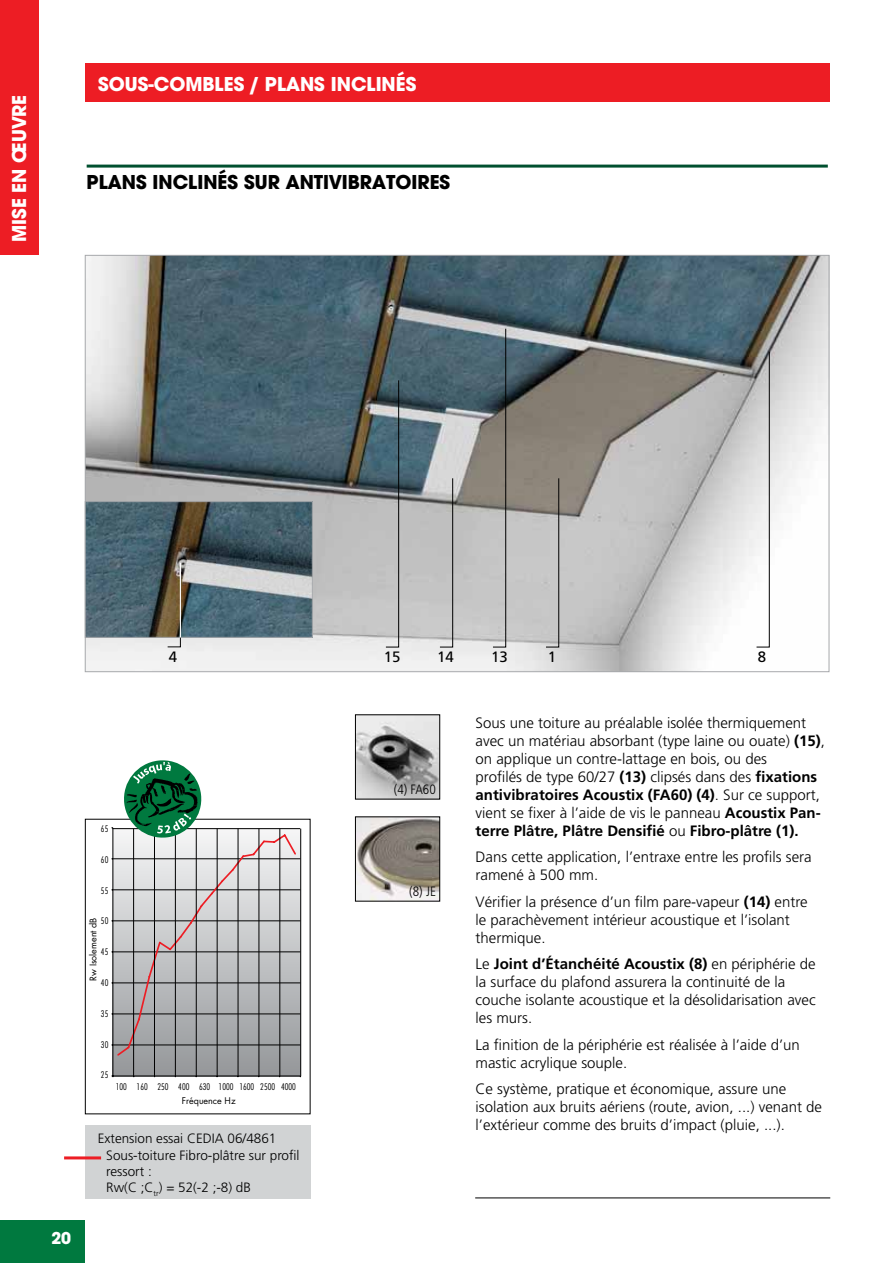
<style>
.page{position:relative;width:893px;height:1263px;background:#fff}
.page>*{position:absolute;margin:0;border:0;box-sizing:border-box;transform-origin:0 0}
.t1{font:700 21px "Avant Gard";color:#fff}
.t2{font:700 21px "Avant Gard";color:#000}
.t3{font:700 18px "Avant Gard";color:#fff}
.t4{font:300 15px/18px "Frutiger";color:#000}
.t5{font:15px "Frutiger";color:#000}
.t6{font:300 13.5px/16.2px "Frutiger";color:#000}
.t7{font:300 condensed 13.5px "Frutiger";color:#000}
.t8{font:300 condensed 9px "Futura";color:#000}
.t9{font:9px "Futura";color:#000}
.s1{font-weight:700}
</style>
<div class="page">
<div style="left:0;top:1220px;width:85px;height:43px;background:#00793f"></div>
<div style="left:0;top:0;width:38px;height:255px;background:#ed1d24"></div>
<img style="left:87px;top:257px;width:740px;height:413px">
<img style="left:87px;top:503px;width:224px;height:132px">
<div style="left:85px;top:501px;width:228px;height:136px;border:1px solid #a7a9ac"></div>
<div style="left:85px;top:64px;width:744px;height:38px;background:#ed1d24"></div>
<svg style="left:114px;top:829px;width:186px;height:247px;background:#9a9c9e"></svg>
<hr style="left:113px;top:1045px;width:187px;height:1px;background:#000">
<hr style="left:113px;top:1014px;width:187px;height:1px;background:#000">
<hr style="left:113px;top:983px;width:187px;height:1px;background:#000">
<hr style="left:113px;top:951px;width:187px;height:1px;background:#000">
<hr style="left:113px;top:920px;width:187px;height:1px;background:#000">
<hr style="left:113px;top:889px;width:187px;height:1px;background:#000">
<hr style="left:113px;top:858px;width:187px;height:1px;background:#000">
<hr style="left:113px;top:828px;width:187px;height:1px;background:#000">
<hr style="left:113px;top:828px;width:1px;height:248px;background:#000">
<hr style="left:113px;top:1076px;width:187px;height:1px;background:#000">
<hr style="left:133px;top:829px;width:1px;height:247px;background:#000">
<hr style="left:154px;top:829px;width:1px;height:247px;background:#000">
<hr style="left:175px;top:829px;width:1px;height:247px;background:#000">
<hr style="left:196px;top:829px;width:1px;height:247px;background:#000">
<hr style="left:217px;top:829px;width:1px;height:247px;background:#000">
<hr style="left:238px;top:829px;width:1px;height:247px;background:#000">
<hr style="left:259px;top:829px;width:1px;height:247px;background:#000">
<hr style="left:280px;top:829px;width:1px;height:247px;background:#000">
<hr style="left:300px;top:829px;width:1px;height:247px;background:#000">
<div style="left:85px;top:819px;width:225px;height:295px;border:1px solid #000"></div>
<div style="left:85px;top:1125px;width:225px;height:74px;background:#d1d3d4"></div>
<hr style="left:64px;top:1156px;width:37px;height:3px;background:#ed1d24">
<hr style="left:87px;top:165px;width:741px;height:3px;background:#00502f">
<svg style="left:111px;top:760px;width:186px;height:297px"></svg>
<img style="left:357px;top:818px;width:81px;height:81px">
<div style="left:355px;top:816px;width:85px;height:85px;border:1px solid #000"></div>
<img style="left:357px;top:716px;width:81px;height:81px">
<div style="left:355px;top:714px;width:85px;height:85px;border:1px solid #000"></div>
<hr style="left:475px;top:1197px;width:355px;height:1px;background:#000">
<svg style="left:385px;top:380px;width:14px;height:268px;background:#889297"></svg>
<svg style="left:439px;top:478px;width:14px;height:170px;background:#b6b6b6"></svg>
<svg style="left:545px;top:478px;width:14px;height:170px;background:#afadab"></svg>
<svg style="left:756px;top:351px;width:14px;height:297px"></svg>
<svg style="left:166px;top:562px;width:15px;height:86px"></svg>
<svg style="left:492px;top:328px;width:14px;height:320px;background:#8b8e8e"></svg>
<h1 class="t1" style="left:6px;top:242px;width:149px;rotate:-90deg">MISE EN ŒUVRE</h1>
<h1 class="t1" style="left:98px;top:71px;width:320px">SOUS-COMBLES / PLANS INCLINÉS</h1>
<h1 class="t2" style="left:87px;top:169px;width:365px">PLANS INCLINÉS SUR ANTIVIBRATOIRES</h1>
<p class="t5" style="left:169px;top:648px;width:10px">4</p>
<p class="t5" style="left:384px;top:648px;width:18px">15</p>
<p class="t5" style="left:437px;top:648px;width:18px">14</p>
<p class="t5" style="left:491px;top:648px;width:18px">13</p>
<p class="t5" style="left:548px;top:648px;width:10px">1</p>
<p class="t5" style="left:758px;top:648px;width:10px">8</p>
<p class="t3" style="left:51px;top:1227px;width:21px">20</p>
<p class="t8" style="left:101px;top:823px;width:9px">65</p>
<p class="t8" style="left:101px;top:854px;width:9px">60</p>
<p class="t8" style="left:101px;top:885px;width:9px">55</p>
<p class="t8" style="left:101px;top:915px;width:9px">50</p>
<p class="t8" style="left:101px;top:946px;width:9px">45</p>
<p class="t8" style="left:101px;top:977px;width:9px">40</p>
<p class="t8" style="left:101px;top:1008px;width:9px">35</p>
<p class="t8" style="left:101px;top:1038px;width:9px">30</p>
<p class="t8" style="left:101px;top:1069px;width:9px">25</p>
<p class="t9" style="left:87px;top:981px;width:65px;rotate:-90deg">Rw Isolement dB</p>
<p class="t8" style="left:116px;top:1081px;width:182px">100 160 250 400 630 1000 1600 2500 4000</p>
<p class="t9" style="left:182px;top:1095px;width:55px">Fréquence Hz</p>
<p class="t6" style="left:106px;top:1130px;width:195px;text-indent:-9px">Extension essai CEDIA 06/4861<br>Sous-toiture Fibro-plâtre sur profil ressort :<br>Rw(C ;C<sub>tr</sub>) = 52(-2 ;-8) dB</p>
<p class="t7" style="left:394px;top:782px;width:44px">(4) FA60</p>
<p class="t7" style="left:409px;top:884px;width:28px">(8) JE</p>
<p class="t4" style="left:476px;top:713px;width:351px">Sous une toiture au préalable isolée thermiquement avec un matériau absorbant (type laine ou ouate) <span class="s1">(15)</span>, on applique un contre-lattage en bois, ou des<br>profilés de type 60/27 <span class="s1">(13)</span> clipsés dans des <span class="s1">fixations antivibratoires Acoustix (FA60) (4)</span>. Sur ce support, vient se fixer à l’aide de vis le panneau <span class="s1">Acoustix Pan&shy;terre Plâtre, Plâtre Densifié</span> ou <span class="s1">Fibro-plâtre (1).</span></p>
<p class="t4" style="left:476px;top:848px;width:338px">Dans cette application, l’entraxe entre les profils sera ramené à 500 mm.</p>
<p class="t4" style="left:476px;top:892px;width:333px">Vérifier la présence d’un film pare-vapeur <span class="s1">(14)</span> entre le parachèvement intérieur acoustique et l’isolant thermique.</p>
<p class="t4" style="left:476px;top:955px;width:342px">Le <span class="s1">Joint d’Étanchéité Acoustix (8)</span> en périphérie de la surface du plafond assurera la continuité de la couche isolante acoustique et la désolidarisation avec les murs.</p>
<p class="t4" style="left:476px;top:1035px;width:326px">La finition de la périphérie est réalisée à l’aide d’un mastic acrylique souple.</p>
<p class="t4" style="left:476px;top:1080px;width:348px">Ce système, pratique et économique, assure une isolation aux bruits aériens (route, avion, ...) venant de l’extérieur comme des bruits d’impact (pluie, ...).</p>
</div>
